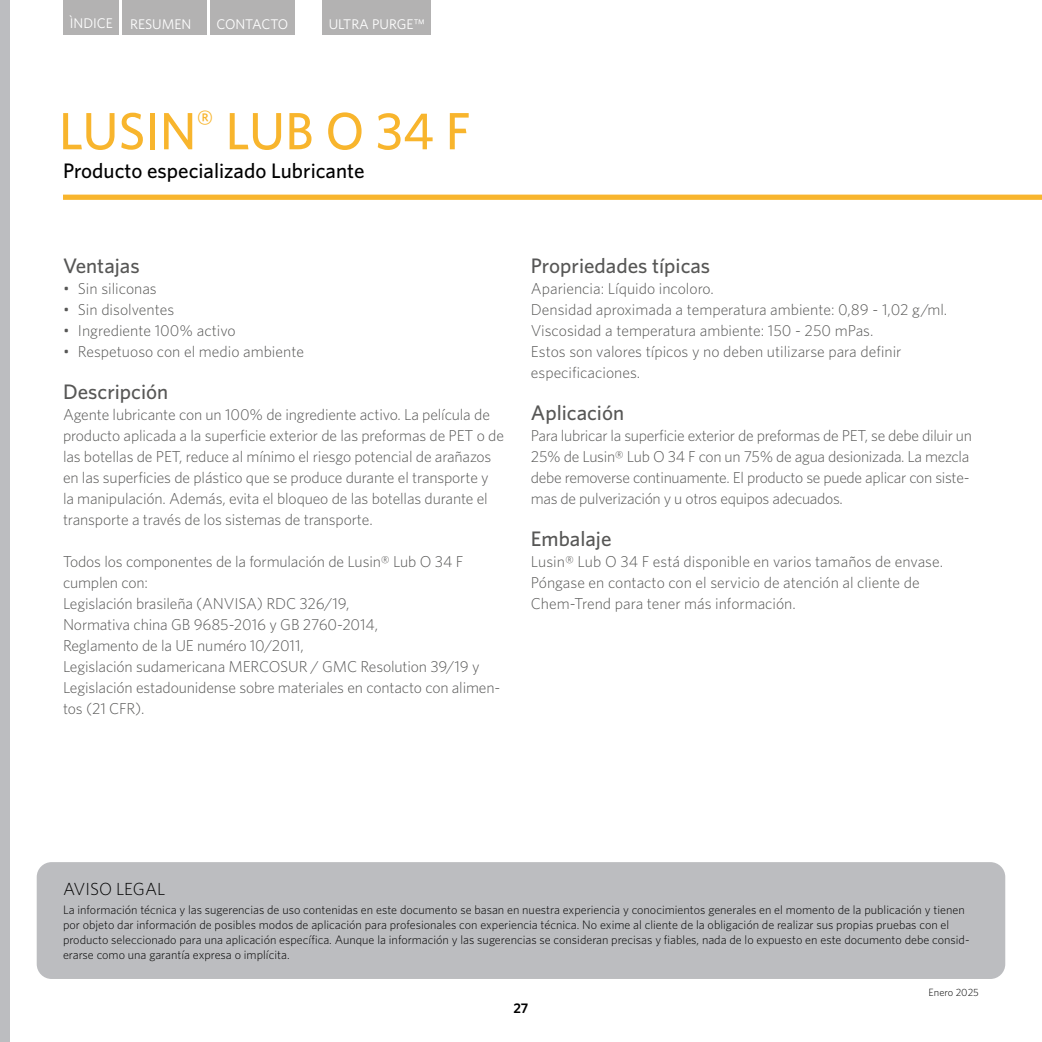
<style>
.page{position:relative;width:1042px;height:1042px;background:#fff}
.page>*{position:absolute;margin:0;border:0;box-sizing:border-box;transform-origin:0 0}
.t1{font:500 52.5px "Whitney";color:#f8b52d}
.t2{font:500 21px "Whitney";color:#575756}
.t3{font:500 21px "Whitney";color:#000}
.t4{font:300 17.5px "Whitney";color:#000}
.t5{font:300 15.75px/21px "Whitney";letter-spacing:-.01em;color:#575756}
.t6{font:14px "Whitney";color:#fff}
.t7{font:14px "Whitney";letter-spacing:-.025em;color:#fff}
.t8{font:600 14px "Whitney";color:#000}
.t9{font:300 12.25px/14.7px "Whitney";color:#000}
.t10{font:300 10.5px "Whitney";color:#000}
</style>
<div class="page">
<div style="left:0;top:0;width:10px;height:1042px;background:#bcbdc0"></div>
<div style="left:37px;top:862px;width:968px;height:117px;background:#bcbdc0;border-radius:15px"></div>
<div style="left:64px;top:0;width:55px;height:35px;background:#b3b2b2"></div>
<div style="left:122px;top:0;width:85px;height:35px;background:#b3b2b2"></div>
<div style="left:210px;top:0;width:85px;height:35px;background:#b3b2b2"></div>
<div style="left:322px;top:0;width:109px;height:35px;background:#b3b2b2"></div>
<div style="left:63px;top:195px;width:979px;height:5px;background:#f8b52d"></div>
<p class="t6" style="left:70px;top:14px;width:123px">ÌNDICE RESUMEN</p>
<p class="t7" style="left:216px;top:15px;width:74px">CONTACTO</p>
<p class="t6" style="left:329px;top:15px;width:98px">ULTRA PURGE™</p>
<h1 class="t1" style="left:59px;top:96px;width:413px">LUSIN<sup>®</sup> LUB O 34 F</h1>
<h2 class="t3" style="left:63px;top:157px;width:303px">Producto especializado Lubricante</h2>
<h2 class="t2" style="left:63px;top:252px;width:78px">Ventajas</h2>
<p class="t5" style="left:63px;top:278px;width:95px">• Sin siliconas</p>
<p class="t5" style="left:63px;top:299px;width:113px">• Sin disolventes</p>
<p class="t5" style="left:63px;top:320px;width:174px">• Ingrediente 100% activo</p>
<p class="t5" style="left:63px;top:341px;width:242px">• Respetuoso con el medio ambiente</p>
<h2 class="t2" style="left:63px;top:378px;width:107px">Descripción</h2>
<p class="t5" style="left:63px;top:404px;width:442px">Agente lubricante con un 100% de ingrediente activo. La película de producto aplicada a la superficie exterior de las preformas de PET o de las botellas de PET, reduce al mínimo el riesgo potencial de arañazos en las superficies de plástico que se produce durante el transporte y<br>la manipulación. Además, evita el bloqueo de las botellas durante el transporte a través de los sistemas de transporte.</p>
<p class="t5" style="left:63px;top:551px;width:439px">Todos los componentes de la formulación de Lusin® Lub O 34 F cumplen con:<br>Legislación brasileña (ANVISA) RDC 326/19,<br>Normativa china GB 9685-2016 y GB 2760-2014,<br>Reglamento de la UE numéro 10/2011,<br>Legislación sudamericana MERCOSUR / GMC Resolution 39/19 y Legislación estadounidense sobre materiales en contacto con alimen&shy;tos (21 CFR).</p>
<h2 class="t2" style="left:531px;top:252px;width:181px">Propriedades típicas</h2>
<p class="t5" style="left:531px;top:278px;width:418px">Apariencia: Líquido incoloro.<br>Densidad aproximada a temperatura ambiente: 0,89 - 1,02 g/ml.<br>Viscosidad a temperatura ambiente: 150 - 250 mPas.<br>Estos son valores típicos y no deben utilizarse para definir especificaciones.</p>
<h2 class="t2" style="left:531px;top:399px;width:95px">Aplicación</h2>
<p class="t5" style="left:531px;top:425px;width:442px">Para lubricar la superficie exterior de preformas de PET, se debe diluir un 25% de Lusin® Lub O 34 F con un 75% de agua desionizada. La mezcla debe removerse continuamente. El producto se puede aplicar con siste&shy;mas de pulverización y u otros equipos adecuados.</p>
<h2 class="t2" style="left:531px;top:525px;width:82px">Embalaje</h2>
<p class="t5" style="left:531px;top:551px;width:414px">Lusin® Lub O 34 F está disponible en varios tamaños de envase.<br>Póngase en contacto con el servicio de atención al cliente de<br>Chem-Trend para tener más información.</p>
<p class="t4" style="left:63px;top:877px;width:104px">AVISO LEGAL</p>
<p class="t9" style="left:63px;top:902px;width:908px">La información técnica y las sugerencias de uso contenidas en este documento se basan en nuestra experiencia y conocimientos generales en el momento de la publicación y tienen por objeto dar información de posibles modos de aplicación para profesionales con experiencia técnica. No exime al cliente de la obligación de realizar sus propias pruebas con el producto seleccionado para una aplicación específica. Aunque la información y las sugerencias se consideran precisas y fiables, nada de lo expuesto en este documento debe consid&shy;erarse como una garantía expresa o implícita.</p>
<p class="t8" style="left:513px;top:998px;width:16px">27</p>
<p class="t10" style="left:928px;top:985px;width:52px">Enero 2025</p>
</div>
